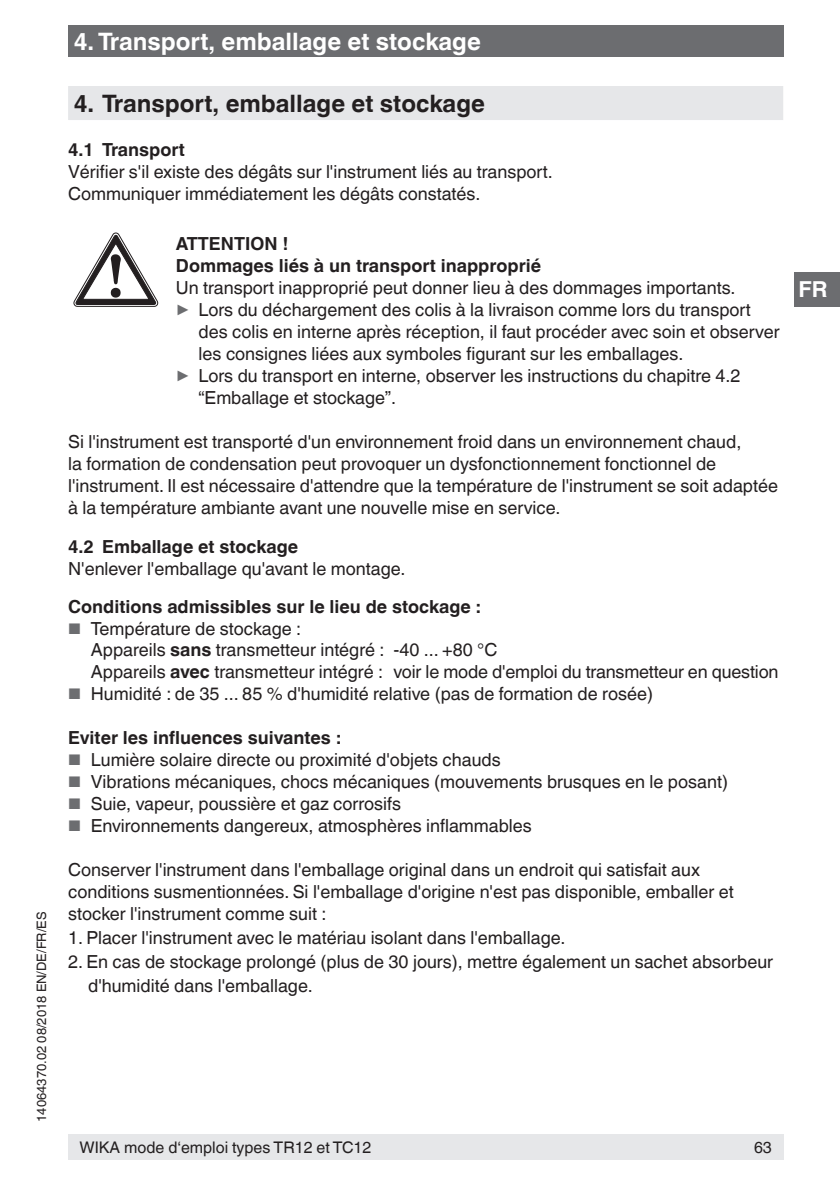
<style>
.page{position:relative;width:840px;height:1191px;background:#fff}
.page>*{position:absolute;margin:0;border:0;box-sizing:border-box;transform-origin:0 0}
.t1{font:700 24px "Helvetica World";color:#231f20}
.t2{font:700 24px "Helvetica World";color:#fff}
.t3{font:700 22px "Helvetica World";color:#fff}
.t4{font:18px/22px "Helvetica World";color:#231f20}
.t5{font:700 18px/22px "Helvetica World";color:#231f20}
.t6{font:16px "Helvetica World";color:#231f20}
.t7{font:13px "Helvetica World";color:#231f20}
.s1{font-size:17.6px;color:#6c6d70}
.s2{font-size:15.4px;color:#6c6d70}
.s3{font-weight:700}
</style>
<div class="page">
<div style="left:68px;top:26px;width:714px;height:31px;background:#6c6d70"></div>
<div style="left:794px;top:272px;width:45px;height:34px;background:#6c6d70"></div>
<div style="left:68px;top:1134px;width:714px;height:25px;background:#e6e7e9"></div>
<div style="left:68px;top:86px;width:714px;height:34px;background:#e6e7e9"></div>
<svg style="left:74px;top:233px;width:84px;height:73px"></svg>
<p class="t7" style="left:34px;top:1121px;width:211px;rotate:-90deg">14064370.02 08/2018 EN/DE/FR/ES</p>
<h1 class="t2" style="left:74px;top:27px;width:408px">4. Transport, emballage et stockage</h1>
<h1 class="t1" style="left:74px;top:89px;width:412px">4. Transport, emballage et stockage</h1>
<p class="t5" style="left:68px;top:138px;width:118px">4.1 Transport</p>
<p class="t4" style="left:68px;top:160px;width:486px">Vérifier s'il existe des dégâts sur l'instrument liés au transport.<br>Communiquer immédiatement les dégâts constatés.</p>
<p class="t5" style="left:176px;top:232px;width:366px">ATTENTION !<br>Dommages liés à un transport inapproprié</p>
<p class="t4" style="left:176px;top:276px;width:560px">Un transport inapproprié peut donner lieu à des dommages importants.</p>
<p class="t4" style="left:176px;top:298px;width:576px"><span class="s1">▶</span> Lors du déchargement des colis à la livraison comme lors du transport</p>
<p class="t4" style="left:198px;top:320px;width:582px">des colis en interne après réception, il faut procéder avec soin et observer</p>
<p class="t4" style="left:198px;top:342px;width:486px">les consignes liées aux symboles figurant sur les emballages.</p>
<p class="t4" style="left:176px;top:364px;width:566px"><span class="s1">▶</span> Lors du transport en interne, observer les instructions du chapitre 4.2</p>
<p class="t4" style="left:198px;top:386px;width:199px">“Emballage et stockage”.</p>
<p class="t4" style="left:68px;top:430px;width:711px">Si l'instrument est transporté d'un environnement froid dans un environnement chaud,<br>la formation de condensation peut provoquer un dysfonctionnement fonctionnel de l'instrument. Il est nécessaire d'attendre que la température de l'instrument se soit adaptée à la température ambiante avant une nouvelle mise en service.</p>
<p class="t5" style="left:68px;top:536px;width:231px">4.2 Emballage et stockage</p>
<p class="t4" style="left:68px;top:558px;width:339px">N'enlever l'emballage qu'avant le montage.</p>
<p class="t5" style="left:68px;top:596px;width:414px">Conditions admissibles sur le lieu de stockage :</p>
<p class="t4" style="left:91px;top:618px;width:688px;line-height:21.2px;text-indent:-23px"><span class="s2">■</span> Température de stockage :<br>Appareils <span class="s3">sans</span> transmetteur intégré : -40 ... +80 °C<br>Appareils <span class="s3">avec</span> transmetteur intégré : voir le mode d'emploi du transmetteur en question</p>
<p class="t4" style="left:68px;top:683px;width:586px"><span class="s2">■</span> Humidité : de 35 ... 85 % d'humidité relative (pas de formation de rosée)</p>
<p class="t5" style="left:68px;top:727px;width:274px">Eviter les influences suivantes :</p>
<p class="t4" style="left:68px;top:749px;width:434px"><span class="s2">■</span> Lumière solaire directe ou proximité d'objets chauds</p>
<p class="t4" style="left:68px;top:771px;width:661px"><span class="s2">■</span> Vibrations mécaniques, chocs mécaniques (mouvements brusques en le posant)</p>
<p class="t4" style="left:68px;top:793px;width:334px"><span class="s2">■</span> Suie, vapeur, poussière et gaz corrosifs</p>
<p class="t4" style="left:68px;top:815px;width:465px"><span class="s2">■</span> Environnements dangereux, atmosphères inflammables</p>
<p class="t4" style="left:68px;top:859px;width:666px">Conserver l'instrument dans l'emballage original dans un endroit qui satisfait aux conditions susmentionnées. Si l'emballage d'origine n'est pas disponible, emballer et stocker l'instrument comme suit :</p>
<p class="t4" style="left:68px;top:927px;width:498px">1. Placer l'instrument avec le matériau isolant dans l'emballage.</p>
<p class="t4" style="left:88px;top:950px;width:686px;line-height:24px;text-indent:-20px">2. En cas de stockage prolongé (plus de 30 jours), mettre également un sachet absorbeur d'humidité dans l'emballage.</p>
<p class="t3" style="left:798px;top:277px;width:30px">FR</p>
<p class="t6" style="left:79px;top:1137px;width:293px">WIKA mode d‘emploi types TR12 et TC12</p>
<p class="t6" style="left:753px;top:1137px;width:19px">63</p>
</div>
